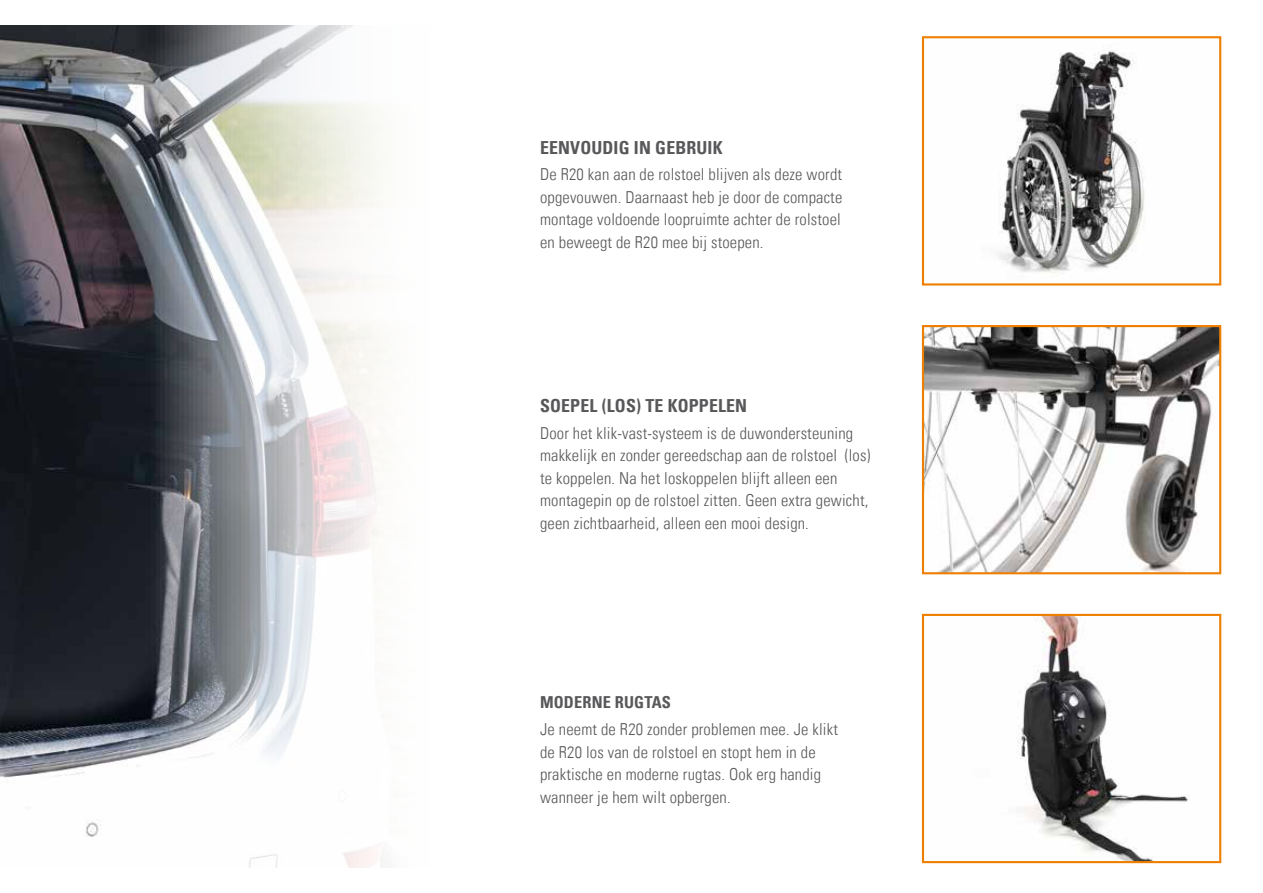
<style>
.page{position:relative;width:1263px;height:893px;background:#fff}
.page>*{position:absolute;margin:0;border:0;box-sizing:border-box;transform-origin:0 0}
.t1{font:18px "Univers Com 67 Bold Cond";letter-spacing:.01em;color:#58585a}
.t2{font:16.5px/22.5px "Univers Com 47 Light Cond";letter-spacing:.01em;color:#58585a}
.t3{font:16.5px "Univers Com 67 Bold Cond";letter-spacing:.01em;color:#58585a}
</style>
<div class="page">
<img style="left:0;top:26px;width:383px;height:841px">
<img style="left:998px;top:50px;width:147px;height:223px">
<div style="left:922px;top:36px;width:299px;height:250px;border:2px solid #ee7f00"></div>
<img style="left:925px;top:328px;width:293px;height:243px">
<div style="left:922px;top:325px;width:299px;height:249px;border:2px solid #ee7f00"></div>
<img style="left:1017px;top:617px;width:172px;height:243px">
<div style="left:922px;top:614px;width:299px;height:249px;border:2px solid #ee7f00"></div>
<p class="t1" style="left:540px;top:136px;width:184px">EENVOUDIG IN GEBRUIK</p>
<p class="t2" style="left:540px;top:163px;width:304px;text-align:justify">De R20 kan aan de rolstoel blijven als deze wordt opgevouwen. Daarnaast heb je door de compacte montage voldoende loopruimte achter de rolstoel en beweegt de R20 mee bij stoepen.</p>
<p class="t1" style="left:540px;top:395px;width:209px">SOEPEL (LOS) TE KOPPELEN</p>
<p class="t2" style="left:540px;top:422px;width:332px">Door het klik-vast-systeem is de duwondersteuning makkelijk en zonder gereedschap aan de rolstoel (los) te koppelen. Na het loskoppelen blijft alleen een montagepin op de rolstoel zitten. Geen extra gewicht, geen zichtbaarheid, alleen een mooi design.</p>
<p class="t3" style="left:540px;top:692px;width:132px">MODERNE RUGTAS</p>
<p class="t2" style="left:540px;top:718px;width:299px">Je neemt de R20 zonder problemen mee. Je klikt de R20 los van de rolstoel en stopt hem in de praktische en moderne rugtas. Ook erg handig wanneer je hem wilt opbergen.</p>
</div>
